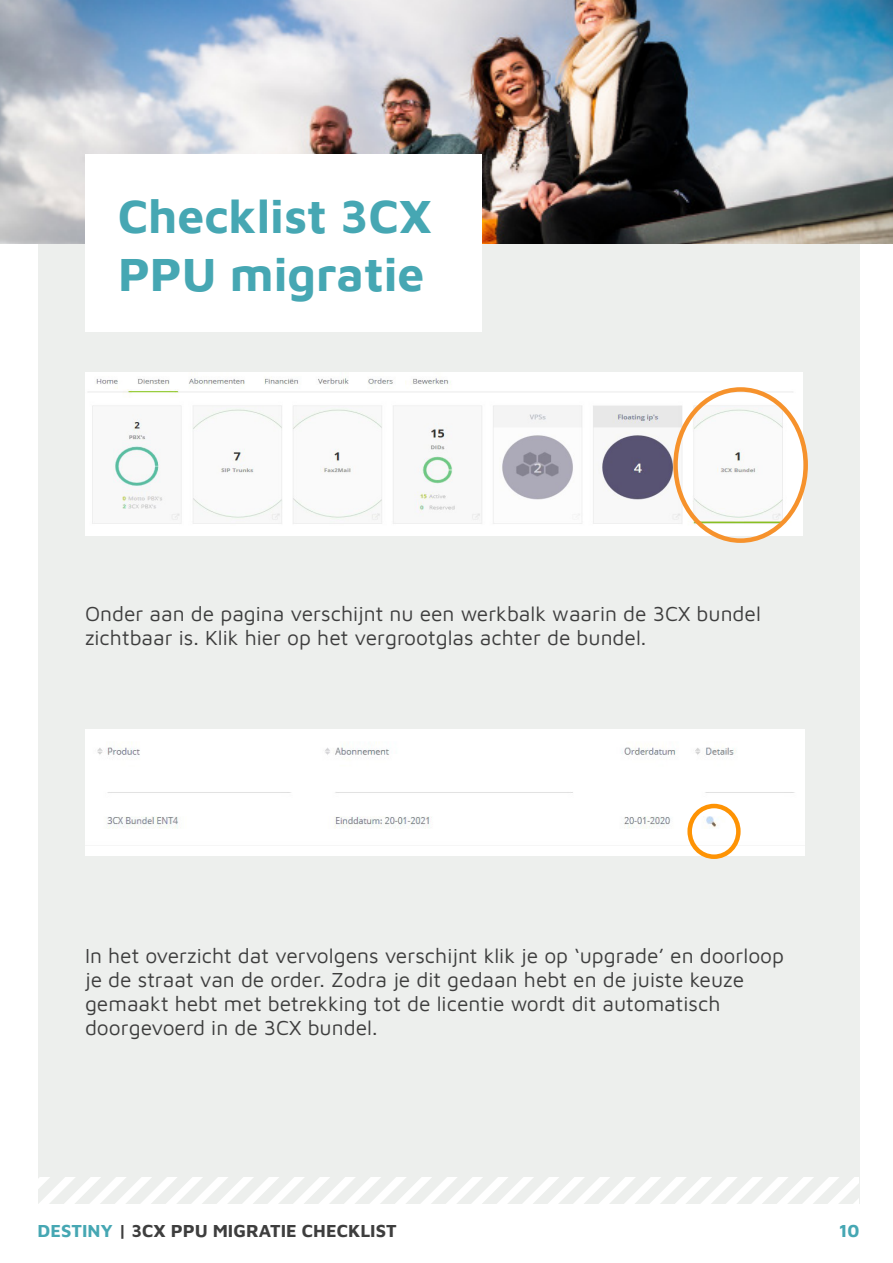
<style>
.page{position:relative;width:893px;height:1263px;background:#fff}
.page>*{position:absolute;margin:0;border:0;box-sizing:border-box;transform-origin:0 0}
.Titel_whitepaper{font:700 48px/57.6px "Maven Pro";color:#46a7b3}
.Platte_tekst{font:21px/24px "Maven Pro";color:#3e3e3e}
.Inleidingen{font:700 18px "Maven Pro";color:#3e3e3e}
.Inleidingen-2{font:700 18px "Maven Pro";color:#46a7b3}
.s1{color:#46a7b3}
</style>
<div class="page">
<div style="left:38px;top:85px;width:822px;height:1093px;background:#edefed"></div>
<img style="left:1px;top:0;width:892px;height:243px">
<div style="left:85px;top:155px;width:397px;height:177px;background:#fff"></div>
<svg style="left:38px;top:1178px;width:821px;height:25px"></svg>
<img style="left:85px;top:373px;width:717px;height:162px">
<div style="left:85px;top:730px;width:720px;height:126px;background:#fff"></div>
<div style="left:687px;top:804px;width:54px;height:55px;border:4px solid #fe9304;border-radius:50%"></div>
<div style="left:673px;top:387px;width:135px;height:156px;border:4px solid #f6922c;border-radius:50%"></div>
<p class="Titel_whitepaper" style="left:118px;top:185px;width:315px">Checklist 3CX<br>PPU migratie</p>
<p class="Platte_tekst" style="left:85px;top:600px;width:677px">Onder aan de pagina verschijnt nu een werkbalk waarin de 3CX bundel zichtbaar is. Klik hier op het vergrootglas achter de bundel.</p>
<p class="Platte_tekst" style="left:85px;top:942px;width:701px">In het overzicht dat vervolgens verschijnt klik je op ‘upgrade’ en doorloop je de straat van de order. Zodra je dit gedaan hebt en de juiste keuze gemaakt hebt met betrekking tot de licentie wordt dit automatisch doorgevoerd in de 3CX bundel.</p>
<p class="Inleidingen" style="left:38px;top:1218px;width:361px"><span class="s1">DESTINY</span> | 3CX PPU MIGRATIE CHECKLIST</p>
<p class="Inleidingen-2" style="left:839px;top:1218px;width:22px">10</p>
</div>
